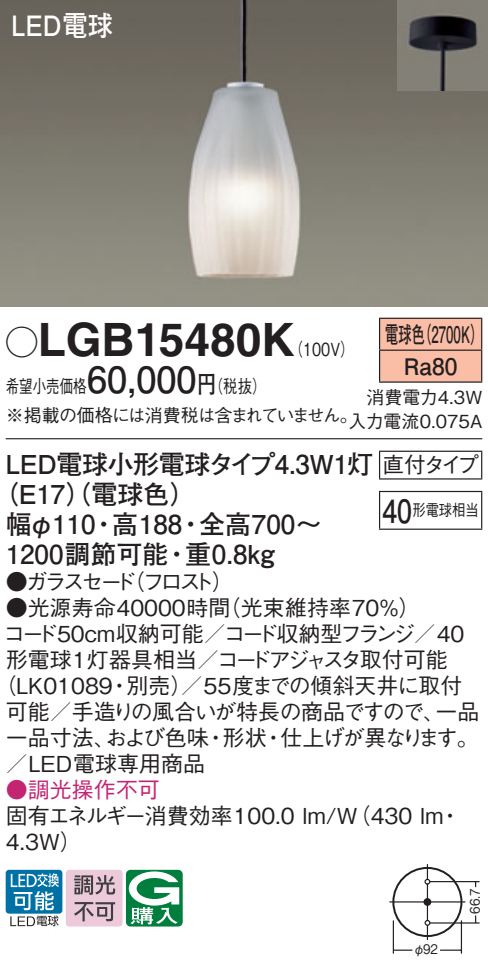
<style>
.page{position:relative;width:488px;height:974px;background:#fff}
.page>*{position:absolute;margin:0;border:0;box-sizing:border-box;transform-origin:0 0}
.t1{font:700 46px "Helvetica LT Std";color:#231f20}
.t2{font:700 28px "Futo Go B101 Pro";color:#fff;scale:.9 1}
.t3{font:700 26px "Futo Go B101 Pro";color:#231f20}
.t4{font:700 22.8px/32px "Futo Go B101 Pro";color:#231f20;text-align:center;scale:.58 1}
.t5{font:500 22px/26px "Gothic BBB Pro";color:#231f20}
.t6{font:500 22px "Gothic BBB Pro";letter-spacing:-.02em;color:#231f20}
.t7{font:500 22px "Gothic BBB Pro";letter-spacing:-.045em;color:#231f20}
.t8{font:500 22px "Gothic BBB Pro";letter-spacing:-.025em;color:#231f20}
.t9{font:500 22px "Gothic BBB Pro";letter-spacing:-.165em;color:#231f20}
.t10{font:500 22px "Gothic BBB Pro";color:#c42573}
.t11{font:500 18px/28px "Gothic BBB Pro";letter-spacing:-.035em;color:#231f20;scale:.75 1}
.t12{font:500 18px/24px "Gothic BBB Pro";color:#231f20;text-align:right}
.t13{font:500 18px "Gothic BBB Pro";color:#231f20;scale:.8 1}
.t14{font:500 16px "Gothic BBB Pro";color:#231f20;scale:.83 1}
.t15{font:500 13.2px "Gothic BBB Pro";color:#231f20;scale:.9 1}
.s1{font-family:"Ford Classification 1";font-weight:400;font-size:32px}
.s2{font-family:"Futo Go B101 Pro";font-weight:700;font-size:36px}
.s3{font-family:"Futo Go B101 Pro";font-weight:700;font-size:24px}
.s4{font-family:"Futo Go B101 Pro";font-weight:700;font-size:32px}
</style>
<div class="page">
<img style="left:0;top:0;width:488px;height:306px">
<img style="left:397px;top:0;width:91px;height:91px">
<div style="left:380px;top:319px;width:101px;height:62px;background:#fabda6"></div>
<hr style="left:379px;top:317px;width:103px;height:2px;background:#231f20">
<hr style="left:379px;top:319px;width:1px;height:30px;background:#231f20">
<hr style="left:481px;top:319px;width:1px;height:30px;background:#231f20">
<hr style="left:379px;top:349px;width:103px;height:2px;background:#231f20">
<hr style="left:379px;top:351px;width:1px;height:30px;background:#231f20">
<hr style="left:481px;top:351px;width:1px;height:30px;background:#231f20">
<hr style="left:379px;top:381px;width:103px;height:2px;background:#231f20">
<hr style="left:6px;top:438px;width:476px;height:1px;background:#231f20">
<svg style="left:379px;top:452px;width:1px;height:26px"></svg>
<hr style="left:379px;top:450px;width:103px;height:2px;background:#231f20">
<svg style="left:481px;top:452px;width:1px;height:26px"></svg>
<hr style="left:379px;top:478px;width:103px;height:1px;background:#231f20">
<hr style="left:379px;top:492px;width:1px;height:36px;background:#231f20">
<hr style="left:379px;top:490px;width:103px;height:2px;background:#231f20">
<hr style="left:481px;top:492px;width:1px;height:36px;background:#231f20">
<hr style="left:379px;top:528px;width:103px;height:2px;background:#231f20">
<div style="left:392px;top:866px;width:70px;height:70px;border:2px solid #231f20;border-radius:50%"></div>
<hr style="left:389px;top:901px;width:76px;height:1px;background:#231f20">
<hr style="left:426px;top:883px;width:2px;height:37px;background:#231f20">
<svg style="left:424px;top:864px;width:6px;height:20px"></svg>
<svg style="left:424px;top:919px;width:6px;height:20px"></svg>
<svg style="left:423px;top:897px;width:8px;height:8px"></svg>
<hr style="left:429px;top:880px;width:50px;height:2px;background:#231f20">
<hr style="left:429px;top:922px;width:50px;height:1px;background:#231f20">
<hr style="left:460px;top:920px;width:2px;height:33px;background:#231f20">
<hr style="left:392px;top:920px;width:2px;height:33px;background:#231f20">
<svg style="left:394px;top:949px;width:18px;height:1px"></svg>
<svg style="left:440px;top:949px;width:21px;height:1px"></svg>
<div style="left:6px;top:869px;width:56px;height:44px;background:#0071a5;border-radius:3px"></div>
<svg style="left:10px;top:873px;width:49px;height:53px"></svg>
<svg style="left:66px;top:869px;width:117px;height:57px"></svg>
<p class="t2" style="left:11px;top:3px;width:114px">LED電球</p>
<h1 class="t1" style="left:6px;top:311px;width:290px"><span class="s1">A</span>LGB15480K</h1>
<p class="t4" style="left:385px;top:315px;width:171px">電球色（2700K）<br>Ra80</p>
<p class="t12" style="left:348px;top:383px;width:135px">消費電力4.3W入力電流0.075A</p>
<p class="t3" style="left:6px;top:443px;width:369px">LED電球小形電球タイプ4.3W1灯</p>
<p class="t3" style="left:-8px;top:473px;width:206px">（E17（）電球色）</p>
<p class="t3" style="left:6px;top:503px;width:317px">幅φ110・高188・全高700～</p>
<p class="t3" style="left:6px;top:533px;width:271px">1200調節可能・重0.8kg</p>
<p class="t9" style="left:6px;top:564px;width:230px">●ガラスセード（フロスト）</p>
<p class="t5" style="left:6px;top:592px;width:416px">●光源寿命40000時間（光束維持率70％）</p>
<p class="t6" style="left:3px;top:616px;width:462px">コード50cm収納可能／コード収納型フランジ／40</p>
<p class="t5" style="left:6px;top:644px;width:443px">形電球1灯器具相当／コードアジャスタ取付可能</p>
<p class="t5" style="left:-6px;top:670px;width:470px">（LK01089・別売）／55度までの傾斜天井に取付</p>
<p class="t8" style="left:6px;top:694px;width:475px">可能／手造りの風合いが特長の商品ですので、一品</p>
<p class="t7" style="left:6px;top:720px;width:474px">一品寸法、および色味・形状・仕上げが異なります。</p>
<p class="t5" style="left:6px;top:748px;width:201px">／LED電球専用商品</p>
<p class="t10" style="left:6px;top:772px;width:155px">●調光操作不可</p>
<p class="t5" style="left:6px;top:800px;width:457px">固有エネルギー消費効率100.0 lm/W（430 lm・<br>4.3W）</p>
<p class="t13" style="left:288px;top:334px;width:84px">（100V）</p>
<p class="t11" style="left:6px;top:370px;width:471px">希望小売価格<span class="s2">60,000</span><span class="s3">円</span>（税抜）<br>※掲載の価格には消費税は含まれていません。</p>
<p class="t5" style="left:382px;top:449px;width:98px">直付タイプ</p>
<p class="t14" style="left:382px;top:497px;width:118px"><span class="s4">40</span>形電球相当</p>
<p class="t15" style="left:413px;top:938px;width:29px">φ92</p>
<p class="t15" style="left:464px;top:913px;width:30px;rotate:-90deg">66.7</p>
</div>
